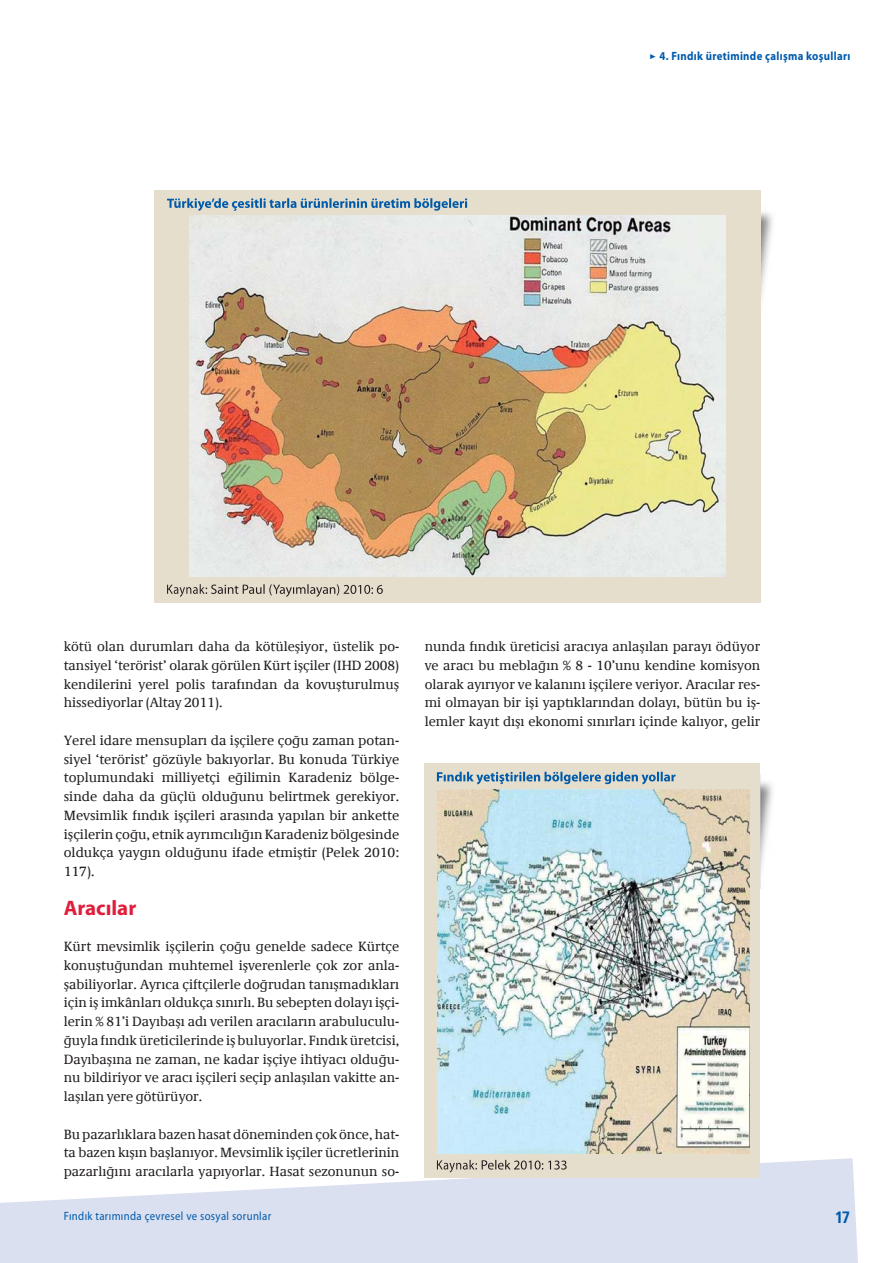
<style>
.page{position:relative;width:893px;height:1263px;background:#fff}
.page>*{position:absolute;margin:0;border:0;box-sizing:border-box;transform-origin:0 0}
.t1{font:700 21px "Myriad Pro";color:#de1e3c}
.t2{font:16.5px "Transit Print OT Bld";color:#005aaa}
.t3{font:13.5px/18.8px "Demos Com";color:#231f20;text-align:justify}
.t4{font:12px "Myriad Pro";letter-spacing:.03em;color:#005aaa;scale:.9 1}
.t5{font:700 12px "Myriad Pro";letter-spacing:.03em;color:#005aaa;scale:.9 1}
.s1{font-family:"Transit Print OT Bld";font-weight:400}
</style>
<div class="page">
<img style="left:760px;top:204px;width:13px;height:114px">
<img style="left:761px;top:781px;width:12px;height:89px">
<svg style="left:0;top:1158px;width:858px;height:105px;fill:#dbe0f1"></svg>
<div style="left:154px;top:190px;width:606px;height:412px;background:#e5decd"></div>
<div style="left:425px;top:764px;width:335px;height:414px;background:#e5decd"></div>
<img style="left:189px;top:215px;width:536px;height:361px">
<img style="left:438px;top:789px;width:311px;height:364px">
<svg style="left:437px;top:1160px;width:130px;height:12px"></svg>
<svg style="left:167px;top:198px;width:300px;height:13px"></svg>
<svg style="left:437px;top:772px;width:239px;height:12px"></svg>
<svg style="left:167px;top:584px;width:216px;height:13px"></svg>
<p class="t5" style="left:649px;top:52px;width:225px"><span class="s1">▸</span> 4. Fındık üretiminde çalışma koşulları</p>
<p class="t3" style="left:64px;top:639px;width:337px">kötü olan durumları daha da kötüleşiyor, üstelik po&shy;tansiyel ‘terörist’ olarak görülen Kürt işçiler (IHD 2008) kendilerini yerel polis tarafından da kovuşturulmuş hissediyorlar (Altay 2011).</p>
<p class="t3" style="left:64px;top:732px;width:337px">Yerel idare mensupları da işçilere çoğu zaman potan&shy;siyel ‘terörist’ gözüyle bakıyorlar. Bu konuda Türkiye toplumundaki milliyetçi eğilimin Karadeniz bölge&shy;sinde daha da güçlü olduğunu belirtmek gerekiyor.<br>Mevsimlik fındık işçileri arasında yapılan bir ankette işçilerin çoğu, etnik ayrımcılığın Karadeniz bölgesinde oldukça yaygın olduğunu ifade etmiştir (Pelek 2010:<br>117).</p>
<h1 class="t1" style="left:64px;top:900px;width:74px">Aracılar</h1>
<p class="t3" style="left:64px;top:939px;width:337px">Kürt mevsimlik işçilerin çoğu genelde sadece Kürtçe konuştuğundan muhtemel işverenlerle çok zor anla&shy;şabiliyorlar. Ayrıca çiftçilerle doğrudan tanışmadıkları için iş imkânları oldukça sınırlı. Bu sebepten dolayı işçi&shy;lerin % 81’i Dayıbaşı adı verilen aracıların arabuluculu&shy;ğuyla fındık üreticilerinde iş buluyorlar. Fındık üretcisi, Dayıbaşına ne zaman, ne kadar işçiye ihtiyacı olduğu&shy;nu bildiriyor ve aracı işçileri seçip anlaşılan vakitte an&shy;laşılan yere götürüyor.</p>
<p class="t3" style="left:64px;top:1126px;width:337px">Bu pazarlıklara bazen hasat döneminden çok önce, hat&shy;ta bazen kışın başlanıyor. Mevsimlik işçiler ücretlerinin pazarlığını aracılarla yapıyorlar. Hasat sezonunun so-</p>
<p class="t3" style="left:425px;top:639px;width:337px">nunda fındık üreticisi aracıya anlaşılan parayı ödüyor ve aracı bu meblağın % 8 - 10’unu kendine komisyon olarak ayırıyor ve kalanını işçilere veriyor. Aracılar res&shy;mi olmayan bir işi yaptıklarından dolayı, bütün bu iş&shy;lemler kayıt dışı ekonomi sınırları içinde kalıyor, gelir</p>
<p class="t4" style="left:64px;top:1211px;width:232px">Fındık tarımında çevresel ve sosyal sorunlar</p>
<p class="t2" style="left:835px;top:1210px;width:17px">17</p>
</div>
